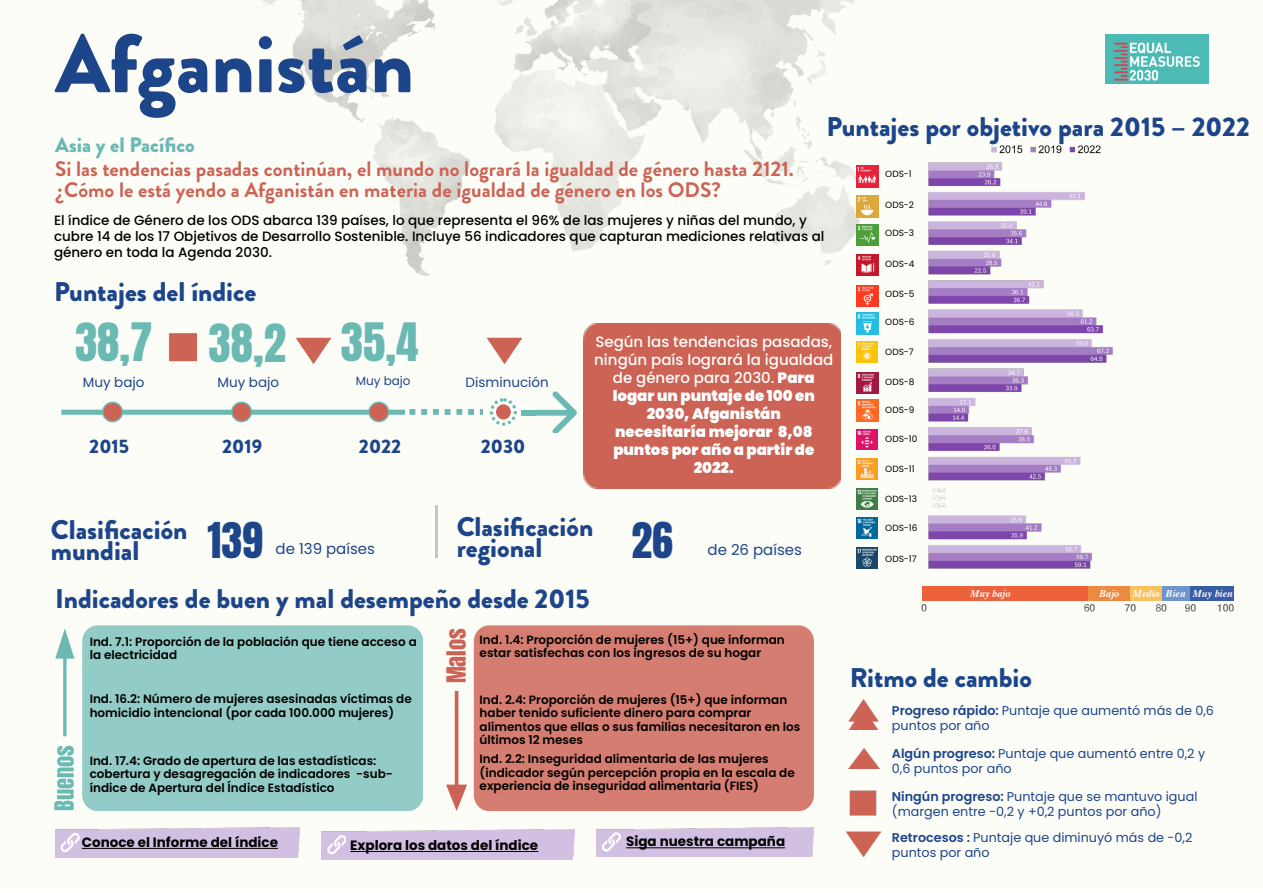
<style>
.page{position:relative;width:1263px;height:893px;background:#fff}
.page>*{position:absolute;margin:0;border:0;box-sizing:border-box;transform-origin:0 0}
.t1{font:900 82.5px "Brandon Grotesque";color:#1d458a}
.t2{font:45px "Anton";color:#6ab9b3}
.t3{font:42px "Anton";color:#1d458a}
.t4{font:900 27px/21px "Brandon Grotesque";color:#1d458a}
.t5{font:22.5px "Anton";color:#6ab9b3}
.t6{font:22.5px "Anton";color:#cc6354}
.t7{font:700 21px/21px "Brandon Grotesque";color:#cc6354}
.t8{font:900 21px "Brandon Grotesque";color:#6ab9b3}
.t9{font:900 19.5px "Brandon Grotesque";color:#1d458a}
.t10{font:900 15px/18px "Poppins";color:#fff;text-align:center}
.t11{font:15px "Poppins";color:#1d458a}
.t12{font:500 13.5px/16.2px "Poppins";color:#000}
.t13{font:700 13.5px "Poppins";color:#000}
.t14{font:13.5px "Poppins";color:#1d458a}
.t15{font:12.75px/15px "Poppins";color:#1d458a}
.t16{font:600 12px/13.5px "Poppins";color:#000}
.t17{font:12px "Poppins";color:#1d458a}
.t18{font:italic 700 10.5px "Times";color:#fff}
.t19{font:9px "Poppins";color:#000}
.s1{font-weight:500}
.s2{font-weight:600}
</style>
<div class="page">
<img style="left:55px;top:0;width:1178px;height:860px">
<img style="left:1106px;top:35px;width:103px;height:49px">
<div style="left:82px;top:625px;width:340px;height:186px;background:#93ccc6"></div>
<div style="left:474px;top:625px;width:340px;height:186px;background:#d47d70;border-radius:16px"></div>
<div style="left:55px;top:828px;width:244px;height:29px;background:#d2c0e3"></div>
<hr style="left:82px;top:848px;width:196px;height:1px;background:#000">
<svg style="left:61px;top:833px;width:19px;height:19px"></svg>
<div style="left:322px;top:830px;width:253px;height:29px;background:#d2c0e3"></div>
<svg style="left:327px;top:835px;width:19px;height:19px"></svg>
<img style="left:596px;top:827px;width:217px;height:30px">
<hr style="left:626px;top:847px;width:159px;height:1px;background:#000">
<svg style="left:602px;top:832px;width:19px;height:19px"></svg>
<img style="left:847px;top:831px;width:33px;height:26px">
<img style="left:847px;top:699px;width:33px;height:31px">
<img style="left:847px;top:787px;width:31px;height:30px">
<img style="left:846px;top:742px;width:34px;height:26px">
<hr style="left:350px;top:851px;width:188px;height:1px;background:#000">
<div style="left:584px;top:324px;width:257px;height:164px;background:#cc6354"></div>
<svg style="left:55px;top:628px;width:19px;height:108px"></svg>
<svg style="left:446px;top:691px;width:21px;height:120px"></svg>
<div style="left:922px;top:586px;width:166px;height:15px;background:#ed613b"></div>
<div style="left:1088px;top:586px;width:42px;height:15px;background:#eb8a40"></div>
<div style="left:1161px;top:586px;width:29px;height:15px;background:#6e94cc"></div>
<div style="left:1130px;top:586px;width:31px;height:15px;background:#fac15d"></div>
<div style="left:1190px;top:586px;width:44px;height:15px;background:#395da5"></div>
<svg style="left:1217px;top:604px;width:17px;height:7px"></svg>
<svg style="left:921px;top:604px;width:5px;height:7px"></svg>
<svg style="left:1125px;top:604px;width:11px;height:7px"></svg>
<svg style="left:1084px;top:604px;width:11px;height:7px"></svg>
<svg style="left:1156px;top:604px;width:10px;height:8px"></svg>
<svg style="left:1185px;top:604px;width:11px;height:8px"></svg>
<div style="left:61px;top:410px;width:343px;height:5px;background:#6ab9b3"></div>
<svg style="left:409px;top:409px;width:74px;height:5px"></svg>
<svg style="left:535px;top:391px;width:42px;height:42px"></svg>
<div style="left:103px;top:402px;width:19px;height:20px;background:#cc6354;border-radius:50%"></div>
<div style="left:102px;top:402px;width:21px;height:20px;border:1px solid #6ab9b3;border-radius:50%"></div>
<div style="left:232px;top:402px;width:19px;height:19px;background:#cc6354;border-radius:50%"></div>
<div style="left:231px;top:402px;width:21px;height:20px;border:1px solid #6ab9b3;border-radius:50%"></div>
<div style="left:369px;top:402px;width:20px;height:19px;background:#cc6354;border-radius:50%"></div>
<div style="left:368px;top:402px;width:21px;height:20px;border:1px solid #6ab9b3;border-radius:50%"></div>
<div style="left:490px;top:398px;width:27px;height:28px;border:3px dashed #6ab9b3;border-radius:50%"></div>
<div style="left:496px;top:404px;width:15px;height:15px;background:#cc6354;border-radius:50%"></div>
<div style="left:521px;top:410px;width:15px;height:6px;background:#6ab9b3"></div>
<hr style="left:435px;top:505px;width:2px;height:53px;background:#c5c5c5">
<img style="left:165px;top:330px;width:34px;height:33px">
<img style="left:296px;top:330px;width:34px;height:33px">
<img style="left:488px;top:330px;width:34px;height:33px">
<img style="left:882px;top:139px;width:324px;height:437px">
<img style="left:857px;top:165px;width:21px;height:22px">
<img style="left:857px;top:195px;width:21px;height:22px">
<img style="left:857px;top:224px;width:21px;height:22px">
<img style="left:857px;top:254px;width:21px;height:22px">
<img style="left:857px;top:285px;width:21px;height:22px">
<img style="left:857px;top:313px;width:21px;height:21px">
<img style="left:857px;top:342px;width:21px;height:21px">
<img style="left:857px;top:372px;width:21px;height:22px">
<img style="left:857px;top:400px;width:21px;height:22px">
<img style="left:856px;top:430px;width:22px;height:20px">
<img style="left:856px;top:458px;width:22px;height:22px">
<img style="left:857px;top:488px;width:21px;height:21px">
<img style="left:857px;top:517px;width:21px;height:21px">
<img style="left:857px;top:547px;width:21px;height:22px">
<h1 class="t1" style="left:55px;top:5px;width:360px">Afganistán</h1>
<h3 class="t8" style="left:55px;top:130px;width:141px">Asia y el Pacífico</h3>
<h3 class="t4" style="left:826px;top:117px;width:425px">Puntajes por objetivo para 2015 – 2022</h3>
<h3 class="t7" style="left:55px;top:158px;width:740px">Si las tendencias pasadas continúan, el mundo no logrará la igualdad de género hasta 2121. ¿Cómo le está yendo a Afganistán en materia de igualdad de género en los ODS?</h3>
<p class="t12" style="left:54px;top:212px;width:772px">El índice de Género de los ODS abarca 139 países, lo que representa el 96% de las mujeres y niñas del mundo, y cubre 14 de los 17 Objetivos de Desarrollo Sostenible. Incluye 56 indicadores que capturan mediciones relativas al género en toda la Agenda 2030.</p>
<h3 class="t4" style="left:54px;top:281px;width:204px">Puntajes del índice</h3>
<h2 class="t2" style="left:75px;top:320px;width:79px">38,7</h2>
<h2 class="t2" style="left:209px;top:320px;width:211px">38,2 35,4</h2>
<p class="t14" style="left:83px;top:374px;width:63px">Muy bajo</p>
<p class="t14" style="left:217px;top:374px;width:63px">Muy bajo</p>
<p class="t17" style="left:356px;top:374px;width:56px">Muy bajo</p>
<p class="t14" style="left:466px;top:374px;width:85px">Disminución</p>
<h3 class="t9" style="left:89px;top:433px;width:41px">2015</h3>
<h3 class="t9" style="left:222px;top:433px;width:41px">2019</h3>
<h3 class="t9" style="left:359px;top:433px;width:44px">2022</h3>
<h3 class="t9" style="left:481px;top:433px;width:46px">2030</h3>
<p class="t10" style="left:594px;top:333px;width:241px"><span class="s1">Según las tendencias pasadas, ningún país logrará la igualdad de género para 2030.</span> Para logar un puntaje de 100 en<br>2030, Afganistán<br>necesitaría mejorar 8,08 puntos por año a partir de<br>2022.</p>
<h3 class="t4" style="left:51px;top:520px;width:138px">Clasificación mundial</h3>
<h3 class="t4" style="left:457px;top:516px;width:138px">Clasificación regional</h3>
<h3 class="t3" style="left:208px;top:519px;width:57px">139</h3>
<h3 class="t3" style="left:631px;top:519px;width:43px">26</h3>
<p class="t11" style="left:276px;top:540px;width:101px">de 139 países</p>
<p class="t11" style="left:707px;top:541px;width:96px">de 26 países</p>
<h3 class="t4" style="left:55px;top:589px;width:536px">Indicadores de buen y mal desempeño desde 2015</h3>
<h3 class="t5" style="left:53px;top:811px;width:68px;rotate:-90deg">Buenos</h3>
<h3 class="t6" style="left:445px;top:683px;width:57px;rotate:-90deg">Malos</h3>
<p class="t16" style="left:90px;top:635px;width:329px">Ind. 7.1: Proporción de la población que tiene acceso a la electricidad</p>
<p class="t16" style="left:480px;top:633px;width:307px">Ind. 1.4: Proporción de mujeres (15+) que informan estar satisfechas con los ingresos de su hogar</p>
<p class="t16" style="left:90px;top:693px;width:324px">Ind. 16.2: Número de mujeres asesinadas víctimas de homicidio intencional (por cada 100.000 mujeres)</p>
<p class="t16" style="left:480px;top:693px;width:322px">Ind. 2.4: Proporción de mujeres (15+) que informan haber tenido suficiente dinero para comprar alimentos que ellas o sus familias necesitaron en los últimos 12 meses</p>
<p class="t16" style="left:90px;top:754px;width:305px">Ind. 17.4: Grado de apertura de las estadísticas: cobertura y desagregación de indicadores -sub&shy;índice de Apertura del Índice Estadístico</p>
<p class="t16" style="left:480px;top:753px;width:317px">Ind. 2.2: Inseguridad alimentaria de las mujeres (indicador según percepción propia en la escala de experiencia de inseguridad alimentaria (FIES)</p>
<p class="t13" style="left:82px;top:834px;width:198px">Conoce el Informe del índice</p>
<p class="t13" style="left:626px;top:834px;width:161px">Siga nuestra campaña</p>
<p class="t13" style="left:350px;top:838px;width:189px">Explora los datos del índice</p>
<p class="t19" style="left:885px;top:169px;width:28px">ODS-1</p>
<p class="t19" style="left:885px;top:199px;width:30px">ODS-2</p>
<p class="t19" style="left:885px;top:228px;width:30px">ODS-3</p>
<p class="t19" style="left:885px;top:259px;width:31px">ODS-4</p>
<p class="t19" style="left:885px;top:288px;width:31px">ODS-5</p>
<p class="t19" style="left:885px;top:316px;width:31px">ODS-6</p>
<p class="t19" style="left:885px;top:347px;width:30px">ODS-7</p>
<p class="t19" style="left:885px;top:376px;width:31px">ODS-8</p>
<p class="t19" style="left:885px;top:404px;width:31px">ODS-9</p>
<p class="t19" style="left:885px;top:434px;width:34px">ODS-10</p>
<p class="t19" style="left:885px;top:463px;width:31px">ODS-11</p>
<p class="t19" style="left:885px;top:494px;width:33px">ODS-13</p>
<p class="t19" style="left:885px;top:523px;width:34px">ODS-16</p>
<p class="t19" style="left:885px;top:554px;width:33px">ODS-17</p>
<p class="t18" style="left:970px;top:583px;width:42px">Muy bajo</p>
<p class="t18" style="left:1099px;top:583px;width:21px">Bajo</p>
<p class="t18" style="left:1133px;top:583px;width:102px">Medio Bien Muy bien</p>
<h3 class="t4" style="left:850px;top:667px;width:184px">Ritmo de cambio</h3>
<p class="t15" style="left:892px;top:703px;width:324px"><span class="s2">Progreso rápido:</span> Puntaje que aumentó más de 0,6 puntos por año</p>
<p class="t15" style="left:892px;top:746px;width:315px"><span class="s2">Algún progreso:</span> Puntaje que aumentó entre 0,2 y<br>0,6 puntos por año</p>
<p class="t15" style="left:892px;top:789px;width:307px"><span class="s2">Ningún progreso:</span> Puntaje que se mantuvo igual (margen entre -0,2 y +0,2 puntos por año)</p>
<p class="t15" style="left:892px;top:830px;width:302px"><span class="s2">Retrocesos :</span> Puntaje que diminuyó más de -0,2 puntos por año</p>
</div>
